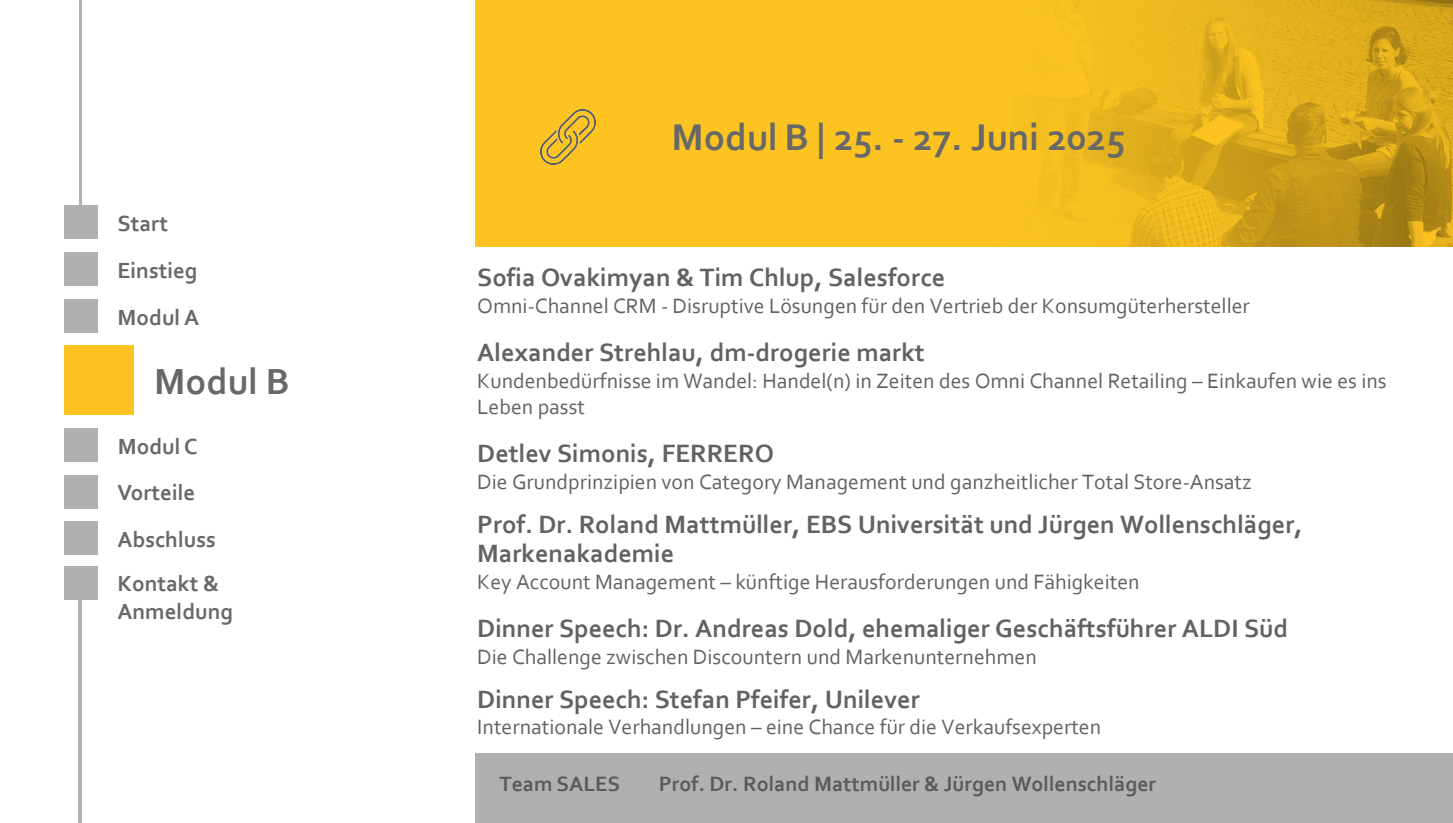
<style>
.page{position:relative;width:1453px;height:823px;background:#fff}
.page>*{position:absolute;margin:0;border:0;box-sizing:border-box;transform-origin:0 0}
.t1{font:700 39px "Corbel";color:#686868}
.t2{font:700 37.95px "Corbel";color:#686868}
.t3{font:700 26.25px/29.7px "Corbel";color:#626262}
.t4{font:700 26.25px "Corbel";color:#626262}
.t5{font:700 22.95px/46.9px "Corbel";color:#686868}
.t6{font:700 22.95px/27.5px "Corbel";color:#686868}
.t7{font:21.75px/26.1px "Corbel";color:#626262}
.Text{font:700 21.75px "Corbel";color:#5b5b5b}
.s1{font-style:inherit}
</style>
<div class="page">
<div style="left:476px;top:0;width:977px;height:247px;background:#fdc421"></div>
<img style="left:1047px;top:0;width:406px;height:247px">
<hr style="left:79px;top:576px;width:3px;height:247px;background:#afb0b0">
<hr style="left:79px;top:0;width:3px;height:220px;background:#afb0b0">
<div style="left:476px;top:753px;width:977px;height:70px;background:#afb0b0"></div>
<div style="left:64px;top:345px;width:70px;height:69px;background:#fdc421"></div>
<div style="left:64px;top:206px;width:33px;height:33px;background:#afb0b0"></div>
<div style="left:64px;top:253px;width:33px;height:33px;background:#afb0b0"></div>
<div style="left:64px;top:300px;width:33px;height:33px;background:#afb0b0"></div>
<div style="left:64px;top:429px;width:33px;height:33px;background:#afb0b0"></div>
<div style="left:64px;top:475px;width:33px;height:33px;background:#afb0b0"></div>
<div style="left:64px;top:522px;width:33px;height:33px;background:#afb0b0"></div>
<div style="left:64px;top:566px;width:33px;height:33px;background:#afb0b0"></div>
<img style="left:541px;top:110px;width:54px;height:55px">
<p class="t5" style="left:118px;top:199px;width:83px">Start<br>Einstieg<br>Modul A</p>
<h2 class="t2" style="left:154px;top:358px;width:137px">Modul B</h2>
<p class="t5" style="left:118px;top:422px;width:100px;line-height:46.5px">Modul C<br>Vorteile<br>Abschluss</p>
<p class="t6" style="left:118px;top:569px;width:117px"><span class="s1">Kontakt</span> &amp;<br>Anmeldung</p>
<h1 class="t1" style="left:671px;top:112px;width:455px"><span class="s1">Modul B</span> | 25. - 27. Juni 2025</h1>
<p class="t3" style="left:477px;top:262px;width:470px">Sofia Ovakimyan &amp; Tim Chlup, Salesforce</p>
<p class="t7" style="left:477px;top:292px;width:774px">Omni-Channel CRM - Disruptive Lösungen für den Vertrieb der Konsumgüterhersteller</p>
<p class="t3" style="left:477px;top:337px;width:449px">Alexander Strehlau, dm-drogerie markt</p>
<p class="t7" style="left:477px;top:367px;width:911px">Kundenbedürfnisse im Wandel: Handel(n) in Zeiten des Omni Channel Retailing – Einkaufen wie es ins<br>Leben passt</p>
<p class="t3" style="left:477px;top:438px;width:298px">Detlev Simonis, FERRERO</p>
<p class="t7" style="left:477px;top:468px;width:776px">Die Grundprinzipien von Category Management und ganzheitlicher Total Store-Ansatz</p>
<p class="t3" style="left:477px;top:508px;width:827px">Prof. Dr. Roland Mattmüller, EBS Universität und Jürgen Wollenschläger,<br>Markenakademie</p>
<p class="t7" style="left:477px;top:568px;width:664px">Key Account Management – künftige Herausforderungen und Fähigkeiten</p>
<p class="t3" style="left:477px;top:613px;width:812px">Dinner Speech: Dr. Andreas Dold, ehemaliger Geschäftsführer ALDI Süd</p>
<p class="t7" style="left:477px;top:643px;width:561px">Die Challenge zwischen Discountern und Markenunternehmen</p>
<p class="t4" style="left:477px;top:683px;width:444px">Dinner Speech: Stefan Pfeifer, Unilever</p>
<p class="t7" style="left:477px;top:713px;width:625px">Internationale Verhandlungen – eine Chance für die Verkaufsexperten</p>
<p class="Text" style="left:499px;top:771px;width:122px">Team SALES</p>
<p class="Text" style="left:659px;top:771px;width:499px">Prof. Dr. Roland Mattmüller &amp; Jürgen Wollenschläger</p>
</div>
